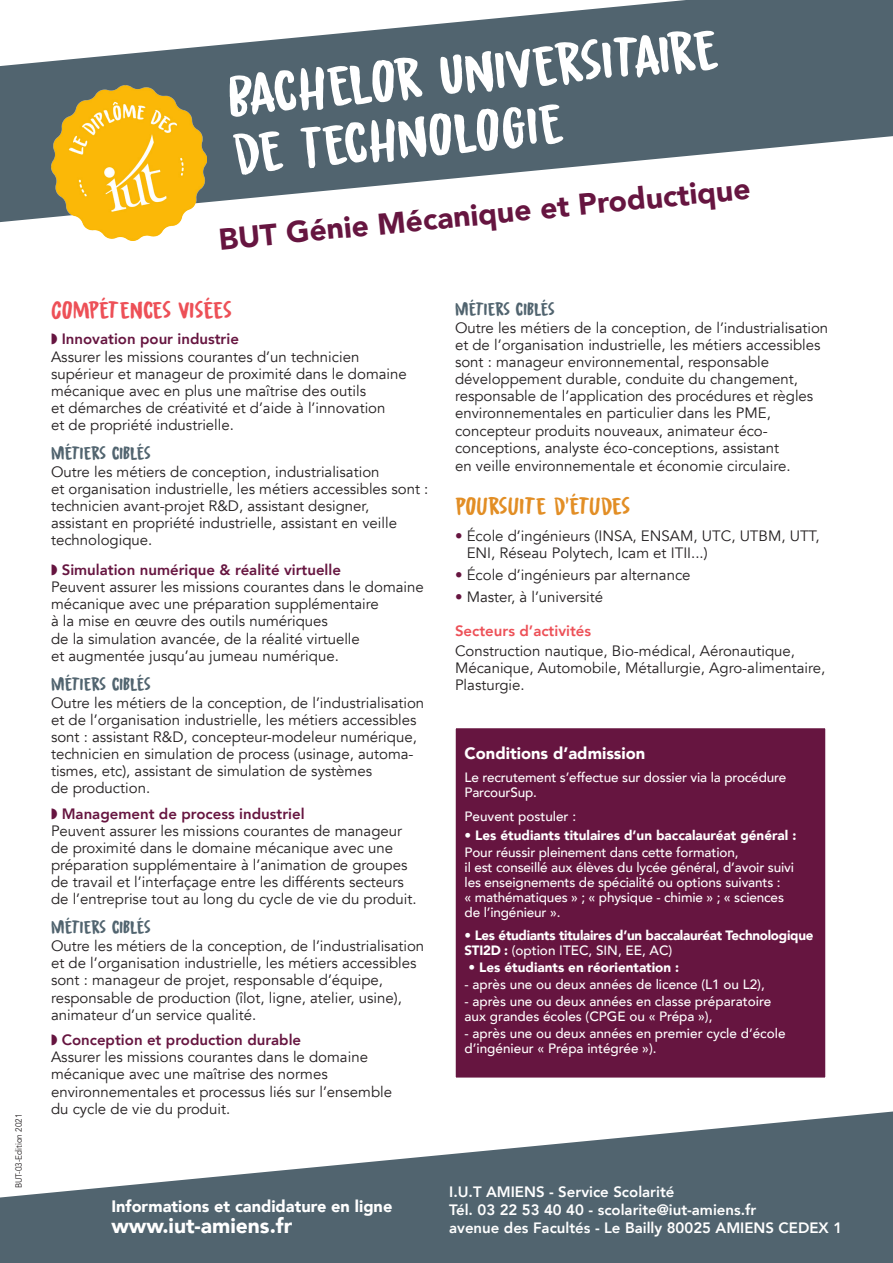
<style>
.page{position:relative;width:893px;height:1263px;background:#fff}
.page>*{position:absolute;margin:0;border:0;box-sizing:border-box;transform-origin:0 0}
.t1{font:60px "Awesome Sauce DEMO";color:#fff}
.t2{font:900 30px "Avenir";color:#661540}
.t3{font:25.5px "Awesome Sauce DEMO";color:#e28e25}
.t4{font:25.5px "Awesome Sauce DEMO";color:#ed5057}
.t5{font:900 21px "Avenir";color:#fff}
.t6{font:19.5px "Awesome Sauce DEMO";color:#51646f}
.t7{font:900 16.5px "Avenir";color:#fff}
.t8{font:15px/17.1px "Avenir";color:#231f20}
.t9{font:800 15px/18px "Avenir";color:#fff}
.t10{font:800 15px "Avenir";color:#ed5057}
.t11{font:500 13.5px/15px "Avenir";letter-spacing:-.01em;color:#fff}
.t12{font:900 13.5px/15px "Avenir";letter-spacing:-.02em;color:#fff}
.t13{font:900 13.5px "Avenir";color:#fff}
.t14{font:9px "Avenir";color:#231f20;scale:.9 1}
.s1{color:#661540}
.s2{font-weight:800;color:#661540}
.s3{font-weight:500}
</style>
<div class="page">
<svg style="left:0;top:1111px;width:893px;height:152px;fill:#51646f"></svg>
<svg style="left:0;top:0;width:893px;height:222px;fill:#51646f"></svg>
<img style="left:51px;top:85px;width:155px;height:156px">
<div style="left:454px;top:727px;width:373px;height:352px;background:#661540;border:2px solid #fff"></div>
<svg style="left:439px;top:54px;width:25px;height:41px"></svg>
<svg style="left:495px;top:52px;width:11px;height:36px"></svg>
<div style="left:532px;top:41px;width:52px;height:46px;background:#51646f"></div>
<svg style="left:602px;top:42px;width:11px;height:36px"></svg>
<div style="left:632px;top:30px;width:86px;height:48px;background:#51646f"></div>
<div style="left:227px;top:56px;width:196px;height:120px;background:#51646f"></div>
<div style="left:501px;top:104px;width:63px;height:45px;background:#51646f"></div>
<p class="t14" style="left:13px;top:1188px;width:84px;rotate:-90deg">but-03-Edition 2021</p>
<h1 class="t1" style="left:346px;top:50px;width:294px;rotate:-5deg">●□ ■❖ ▲▼</h1>
<h1 class="t1" style="left:395px;top:105px;width:105px;rotate:-5deg">■□●□</h1>
<h2 class="t2" style="left:216px;top:211px;width:535px;rotate:-5deg">BUT Génie Mécanique et Productique</h2>
<h3 class="t4" style="left:62px;top:296px;width:171px">□ ▼■▲ ❖▲▲</h3>
<p class="t8" style="left:51px;top:331px;width:357px"><span class="s1">◗</span> <span class="s2">Innovation pour industrie<br></span>Assurer les missions courantes d’un technicien supérieur et manageur de proximité dans le domaine mécanique avec en plus une maîtrise des outils<br>et démarches de créativité et d’aide à l’innovation<br>et de propriété industrielle.</p>
<h3 class="t6" style="left:71px;top:442px;width:81px">▼ ▲ ●▲</h3>
<p class="t8" style="left:51px;top:463px;width:379px">Outre les métiers de conception, industrialisation<br>et organisation industrielle, les métiers accessibles sont : technicien avant-projet R&amp;D, assistant designer, assistant en propriété industrielle, assistant en veille technologique.</p>
<p class="t8" style="left:51px;top:562px;width:374px"><span class="s1">◗</span> <span class="s2">Simulation numérique &amp; réalité virtuelle<br></span>Peuvent assurer les missions courantes dans le domaine mécanique avec une préparation supplémentaire<br>à la mise en œuvre des outils numériques<br>de la simulation avancée, de la réalité virtuelle<br>et augmentée jusqu’au jumeau numérique.</p>
<h3 class="t6" style="left:71px;top:673px;width:81px">▼ ▲ ●▲</h3>
<p class="t8" style="left:51px;top:694px;width:375px">Outre les métiers de la conception, de l’industrialisation et de l’organisation industrielle, les métiers accessibles sont : assistant R&amp;D, concepteur-modeleur numérique, technicien en simulation de process (usinage, automa&shy;tismes, etc), assistant de simulation de systèmes<br>de production.</p>
<p class="t8" style="left:51px;top:805px;width:367px"><span class="s1">◗</span> <span class="s2">Management de process industriel<br></span>Peuvent assurer les missions courantes de manageur de proximité dans le domaine mécanique avec une préparation supplémentaire à l’animation de groupes de travail et l’interfaçage entre les différents secteurs de l’entreprise tout au long du cycle de vie du produit.</p>
<h3 class="t6" style="left:71px;top:916px;width:81px">▼ ▲ ●▲</h3>
<p class="t8" style="left:51px;top:938px;width:375px">Outre les métiers de la conception, de l’industrialisation et de l’organisation industrielle, les métiers accessibles sont : manageur de projet, responsable d’équipe, responsable de production (îlot, ligne, atelier, usine), animateur d’un service qualité.</p>
<p class="t8" style="left:51px;top:1032px;width:343px"><span class="s1">◗</span> <span class="s2">Conception et production durable<br></span>Assurer les missions courantes dans le domaine mécanique avec une maîtrise des normes environnementales et processus liés sur l’ensemble du cycle de vie du produit.</p>
<h3 class="t6" style="left:475px;top:298px;width:81px">▼ ▲ ●▲</h3>
<p class="t8" style="left:455px;top:319px;width:375px">Outre les métiers de la conception, de l’industrialisation et de l’organisation industrielle, les métiers accessibles sont : manageur environnemental, responsable développement durable, conduite du changement, responsable de l’application des procédures et règles environnementales en particulier dans les PME, concepteur produits nouveaux, animateur éco&shy;conceptions, analyste éco-conceptions, assistant<br>en veille environnementale et économie circulaire.</p>
<h3 class="t3" style="left:465px;top:492px;width:72px">□◆ ▲◆▼</h3>
<h3 class="t3" style="left:578px;top:492px;width:54px">▼◆ ▲</h3>
<p class="t8" style="left:467px;top:527px;width:355px;text-indent:-12px"><span class="s1">•</span> école d’ingénieurs (INSA, ENSAM, UTC, UTBM, UTT,<br>ENI, Réseau Polytech, Icam et ITII...)</p>
<p class="t8" style="left:455px;top:566px;width:237px"><span class="s1">•</span> école d’ingénieurs par alternance</p>
<p class="t8" style="left:455px;top:589px;width:150px"><span class="s1">•</span> m aster, à l’université</p>
<p class="t10" style="left:455px;top:619px;width:138px">Secteurs d’activités</p>
<p class="t8" style="left:455px;top:642px;width:372px">Construction nautique, Bio-médical, Aéronautique,<br>Mécanique, Automobile, Métallurgie, Agro-alimentaire,<br>Plasturgie.</p>
<p class="t7" style="left:465px;top:739px;width:182px">Conditions d’admission</p>
<p class="t11" style="left:465px;top:769px;width:323px">Le recrutement s’effectue sur dossier via la procédure<br>ParcourSup.</p>
<p class="t11" style="left:465px;top:808px;width:113px">Peuvent postuler :</p>
<p class="t13" style="left:465px;top:824px;width:333px">• Les étudiants titulaires d’un baccalauréat général :</p>
<p class="t11" style="left:465px;top:844px;width:331px">Pour réussir pleinement dans cette formation,<br>il est conseillé aux élèves du lycée général, d’avoir suivi les enseignements de spécialité ou options suivants :<br>« mathématiques » ; « physique - chimie » ; « sciences de l’ingénieur ».</p>
<p class="t12" style="left:465px;top:927px;width:350px">• Les étudiants titulaires d’un baccalauréat Technologique<br>STI2D : <span class="s3">(option ITEC, SIN, EE, AC)</span></p>
<p class="t13" style="left:469px;top:956px;width:212px">• Les étudiants en réorientation :</p>
<p class="t11" style="left:465px;top:976px;width:302px">- après une ou deux années de licence (L1 ou L2),</p>
<p class="t11" style="left:465px;top:993px;width:308px">- après une ou deux années en classe préparatoire aux grandes écoles (CPGE ou « Prépa »),</p>
<p class="t11" style="left:465px;top:1025px;width:322px">- après une ou deux années en premier cycle d’école d’ingénieur « Prépa intégrée »).</p>
<p class="t7" style="left:111px;top:1192px;width:282px">Informations et candidature en ligne</p>
<h3 class="t5" style="left:111px;top:1208px;width:182px">www.iut-amiens.fr</h3>
<p class="t9" style="left:449px;top:1182px;width:395px">I.U.T AMIENS - Service Scolarité<br>Tél. 03 22 53 40 40 - scolarite@iut-amiens.fr<br>avenue des Facultés - Le Bailly 80025 AMIENS CEDEX 1</p>
</div>
